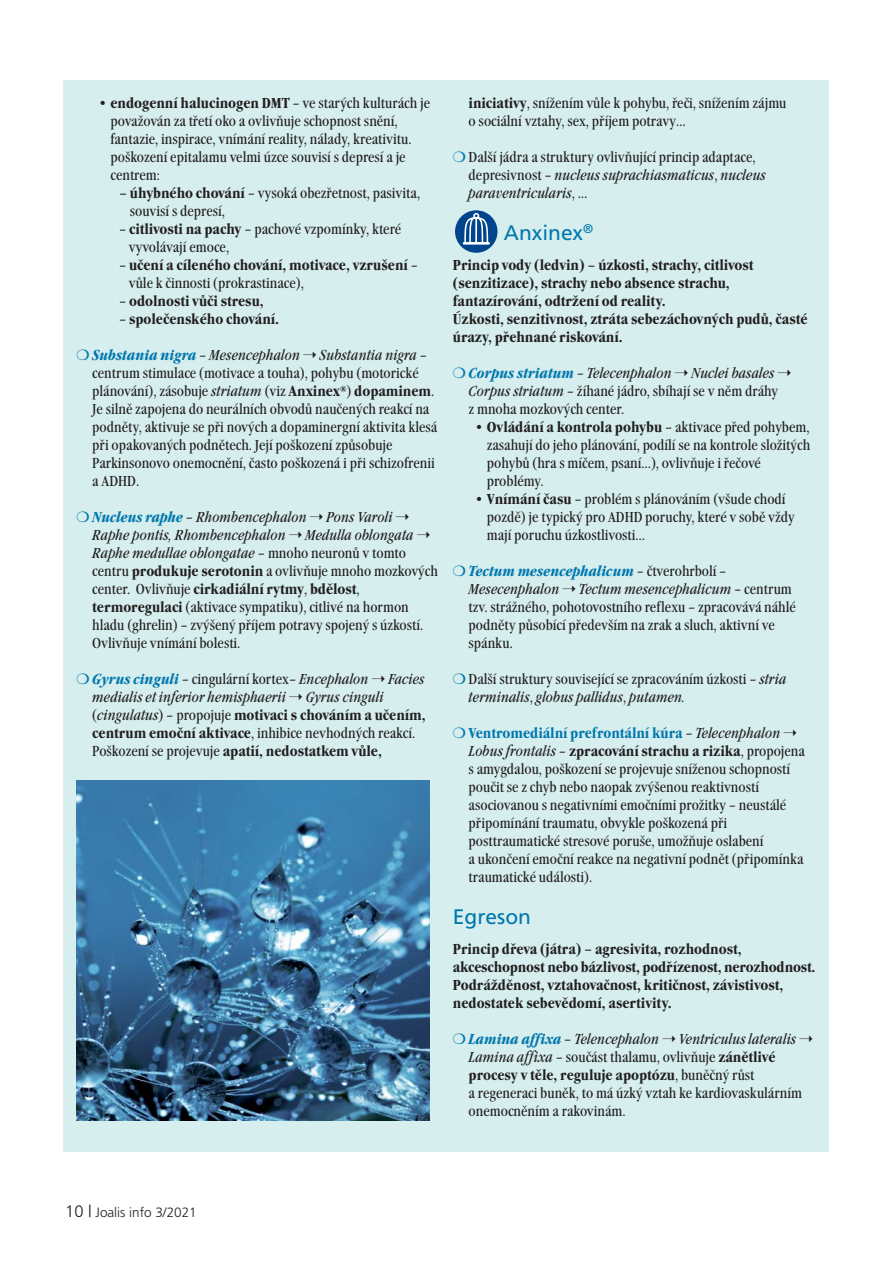
<style>
.page{position:relative;width:893px;height:1263px;background:#fff}
.page>*{position:absolute;margin:0;border:0;box-sizing:border-box;transform-origin:0 0}
.t1{font:21px "Frutiger CE";color:#0077ae}
.t2{font:condensed 15px/18px "Garamond Itc TCE";color:#231f20}
.t3{font:700 condensed 15px/18px "Garamond Itc TCE";color:#231f20}
.t4{font:300 13.5px "Frutiger CE";color:#231f20}
.s1{font-weight:700}
.s2{font-weight:400}
.s3{color:#0077ae}
.s4{font-weight:700;font-style:italic;color:#0077ae}
.s5{font-style:italic}
.s6{font-weight:700;color:#0077ae}
.s7{font-size:16.5px}
</style>
<div class="page">
<div style="left:64px;top:80px;width:765px;height:1071px;background:#d6eeee"></div>
<svg style="left:455px;top:210px;width:42px;height:43px"></svg>
<hr style="left:475px;top:218px;width:2px;height:25px;background:#fff">
<img style="left:77px;top:780px;width:352px;height:340px">
<p class="t2" style="left:110px;top:95px;width:321px;text-indent:-13px">• <span class="s1">endogenní halucinogen DMT</span> – ve starých kulturách je považován za třetí oko a ovlivňuje schopnost snění, fantazie, inspirace, vnímání reality, nálady, kreativitu. poškození epitalamu velmi úzce souvisí s depresí a je centrem:</p>
<p class="t2" style="left:130px;top:185px;width:292px;text-indent:-11px"><span class="s1">– úhybného chování</span> – vysoká obezřetnost, pasivita, souvisí s depresí,</p>
<p class="t2" style="left:129px;top:221px;width:274px;text-indent:-10px">– <span class="s1">citlivosti na pachy</span> – pachové vzpomínky, které vyvolávají emoce,</p>
<p class="t3" style="left:129px;top:257px;width:291px;text-indent:-10px"><span class="s2">–</span> učení a cíleného chování, motivace, vzrušení <span class="s2">– vůle k činnosti (prokrastinace),</span></p>
<p class="t3" style="left:119px;top:293px;width:146px"><span class="s2">–</span> odolnosti vůči stresu,</p>
<p class="t3" style="left:119px;top:311px;width:162px"><span class="s2">–</span> společenského chování.</p>
<p class="t2" style="left:92px;top:347px;width:347px;text-indent:-16px"><span class="s3">❍</span> <span class="s4">Substania nigra</span> – <span class="s5">Mesencephalon</span> ➝ <span class="s5">Substantia nigra</span> – centrum stimulace (motivace a touha), pohybu (motorické plánování), zásobuje <span class="s5">striatum</span> (viz <span class="s1">Anxinex</span><sup>®</sup>) <span class="s1">dopaminem</span>.<br>Je silně zapojena do neurálních obvodů naučených reakcí na podněty, aktivuje se při nových a dopaminergní aktivita klesá při opakovaných podnětech. Její poškození způsobuje Parkinsonovo onemocnění, často poškozená i při schizofrenii a ADHD.</p>
<p class="t2" style="left:92px;top:509px;width:347px;text-indent:-16px"><span class="s3">❍</span> <span class="s4">Nucleus raphe</span> – <span class="s5">Rhombencephalon</span> ➝ <span class="s5">Pons Varoli</span> ➝ <span class="s5">Raphe pontis, Rhombencephalon</span> ➝ <span class="s5">Medulla oblongata</span> ➝ <span class="s5">Raphe medullae oblongatae</span> – mnoho neuronů v tomto centru <span class="s1">produkuje serotonin</span> a ovlivňuje mnoho mozkových center. Ovlivňuje <span class="s1">cirkadiální rytmy</span>, <span class="s1">bdělost</span>, <span class="s1">termoregulaci</span> (aktivace sympatiku), citlivé na hormon hladu (ghrelin) – zvýšený příjem potravy spojený s úzkostí.<br>Ovlivňuje vnímání bolesti.</p>
<p class="t2" style="left:92px;top:671px;width:335px;text-indent:-16px"><span class="s3">❍</span> <span class="s4">Gyrus cinguli</span> – cingulární kortex– <span class="s5">Encephalon</span> ➝ <span class="s5">Facies medialis et inferior hemisphaerii</span> ➝ <span class="s5">Gyrus cinguli </span>(<span class="s5">cingulatus</span>) – propojuje <span class="s1">motivaci s chováním a učením, centrum emoční aktivace</span>, inhibice nevhodných reakcí.<br>Poškození se projevuje <span class="s1">apatií, nedostatkem vůle,</span></p>
<p class="t2" style="left:469px;top:95px;width:319px"><span class="s1">iniciativy</span>, snížením vůle k pohybu, řeči, snížením zájmu o sociální vztahy, sex, příjem potravy…</p>
<p class="t2" style="left:469px;top:149px;width:299px;text-indent:-16px"><span class="s3">❍</span> Další jádra a struktury ovlivňující princip adaptace, depresivnost – <span class="s5">nucleus suprachiasmaticus</span>, <span class="s5">nucleus paraventricularis</span>, …</p>
<h1 class="t1" style="left:504px;top:224px;width:91px">Anxinex<sup>®</sup></h1>
<p class="t3" style="left:453px;top:257px;width:356px">Princip vody (ledvin) – úzkosti, strachy, citlivost (senzitizace), strachy nebo absence strachu, fantazírování, odtržení od reality.<br>Úzkosti, senzitivnost, ztráta sebezáchovných pudů, časté úrazy, přehnané riskování.</p>
<p class="t2" style="left:469px;top:365px;width:324px;text-indent:-16px"><span class="s3">❍</span> <span class="s4">Corpus striatum</span> – <span class="s5">Telecenphalon</span> ➝ <span class="s5">Nuclei basales</span> ➝<br><span class="s5">Corpus striatum</span> – žíhané jádro, sbíhají se v něm dráhy<br>z mnoha mozkových center.</p>
<p class="t2" style="left:487px;top:419px;width:325px;text-indent:-13px">• <span class="s1">Ovládání a kontrola pohybu</span> – aktivace před pohybem, zasahují do jeho plánování, podílí se na kontrole složitých pohybů (hra s míčem, psaní…), ovlivňuje i řečové problémy.</p>
<p class="t2" style="left:487px;top:491px;width:309px;text-indent:-13px">• <span class="s1">Vnímání času</span> – problém s plánováním (všude chodí pozdě) je typický pro ADHD poruchy, které v sobě vždy mají poruchu úzkostlivosti…</p>
<p class="t2" style="left:469px;top:563px;width:329px;text-indent:-16px"><span class="s3">❍</span> <span class="s4">Tectum mesencephalicum</span> – čtverohrbolí – <span class="s5">Mesecenphalon</span> ➝ <span class="s5">Tectum mesencephalicum</span> – centrum tzv. strážného, pohotovostního reflexu – zpracovává náhlé podněty působící především na zrak a sluch, aktivní ve spánku.</p>
<p class="t2" style="left:469px;top:671px;width:319px;text-indent:-16px"><span class="s3">❍</span> Další struktury související se zpracováním úzkosti – <span class="s5">stria terminalis</span>, <span class="s5">globus pallidus</span>, <span class="s5">putamen.</span></p>
<p class="t2" style="left:469px;top:725px;width:338px;text-indent:-16px"><span class="s3">❍</span> <span class="s6">Ventromediální prefrontální kúra</span> – <span class="s5">Telecenphalon</span> ➝ <span class="s5">Lobus frontalis</span> – <span class="s1">zpracování strachu a rizika</span>, propojena s amygdalou, poškození se projevuje sníženou schopností poučit se z chyb nebo naopak zvýšenou reaktivností asociovanou s negativními emočními prožitky – neustálé připomínání traumatu, obvykle poškozená při posttraumatické stresové poruše, umožňuje oslabení<br>a ukončení emoční reakce na negativní podnět (připomínka traumatické události).</p>
<h1 class="t1" style="left:453px;top:908px;width:80px">Egreson</h1>
<p class="t3" style="left:453px;top:941px;width:364px">Princip dřeva (játra) – agresivita, rozhodnost, akceschopnost nebo bázlivost, podřízenost, nerozhodnost.<br>Podrážděnost, vztahovačnost, kritičnost, závistivost, nedostatek sebevědomí, asertivity.</p>
<p class="t2" style="left:469px;top:1031px;width:346px;text-indent:-16px"><span class="s3">❍</span> <span class="s4">Lamina affixa</span> – <span class="s5">Telencephalon</span> ➝ <span class="s5">Ventriculus lateralis</span> ➝ <span class="s5">Lamina affixa</span> – součást thalamu, ovlivňuje <span class="s1">zánětlivé procesy v těle, reguluje apoptózu</span>, buněčný růst<br>a regeneraci buněk, to má úzký vztah ke kardiovaskulárním onemocněním a rakovinám.</p>
<p class="t4" style="left:65px;top:1207px;width:133px"><span class="s7">10 |</span> Joalis info 3/2021</p>
</div>
